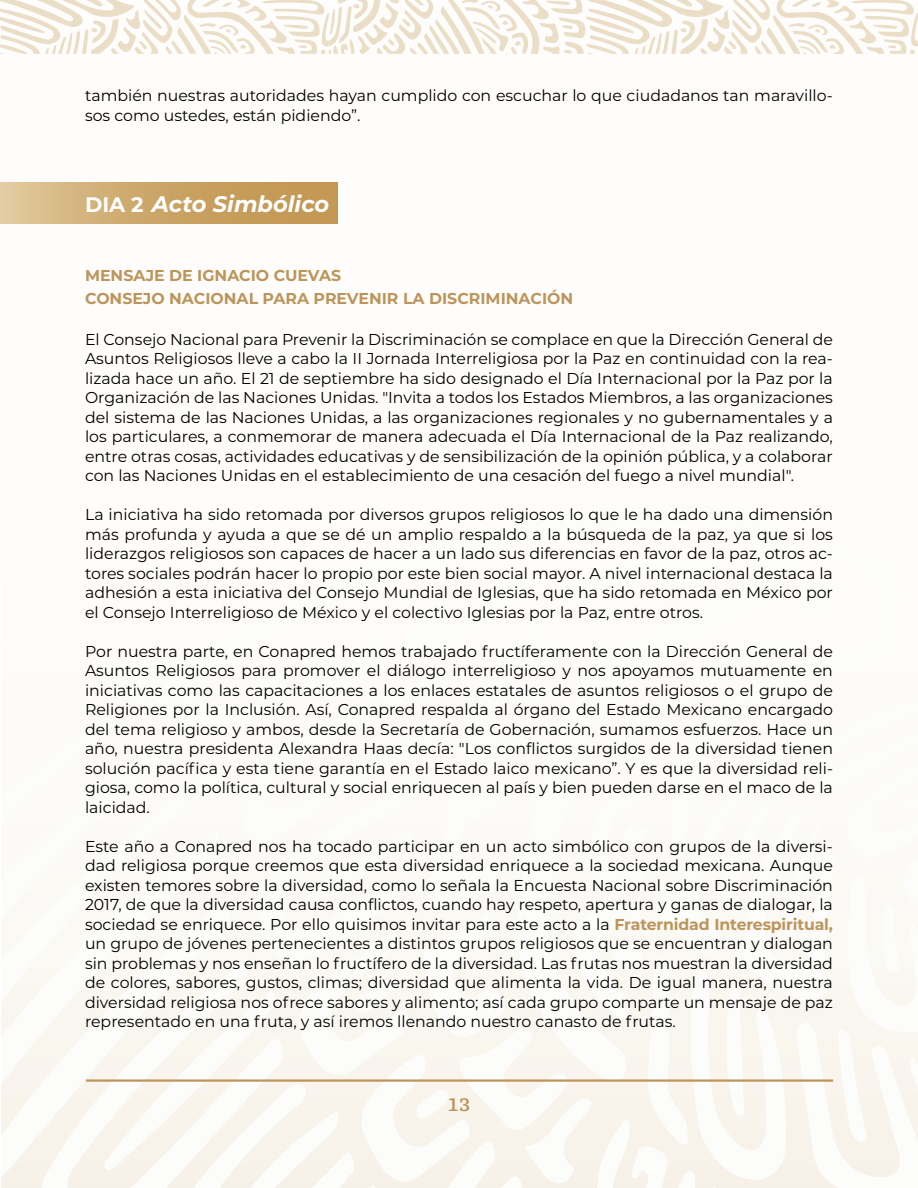
<style>
.page{position:relative;width:918px;height:1188px;background:#fff}
.page>*{position:absolute;margin:0;border:0;box-sizing:border-box;transform-origin:0 0}
.t1{font:italic 700 22.5px "Montserrat";color:#fff}
.t2{font:700 18px "GMX";color:#bc955b}
.t3{font:15.75px/19.5px "Montserrat";color:#000;text-align:justify}
.t4{font:700 15.75px "Montserrat";color:#bc955b}
.s1{font-style:normal;font-size:21px}
.s2{font-weight:700;color:#bc955b}
</style>
<div class="page">
<svg style="left:1px;top:914px;width:917px;height:274px;fill:#fbf9f3"></svg>
<svg style="left:0;top:0;width:918px;height:54px"></svg>
<hr style="left:86px;top:1079px;width:747px;height:3px;background:#bc955b">
<svg style="left:0;top:183px;width:338px;height:41px;background:#cda86c"></svg>
<p class="t3" style="left:85px;top:85px;width:749px">también nuestras autoridades hayan cumplido con escuchar lo que ciudadanos tan maravillo&shy;sos como ustedes, están pidiendo”.</p>
<h1 class="t1" style="left:85px;top:188px;width:246px"><span class="s1">DIA 2</span> Acto Simbólico</h1>
<p class="t4" style="left:85px;top:264px;width:142px">MENSAJE DE IGNACIO</p>
<p class="t4" style="left:274px;top:264px;width:69px">CUEVAS</p>
<p class="t4" style="left:85px;top:287px;width:110px">CONSEJO NACIONA</p>
<p class="t4" style="left:249px;top:287px;width:120px">L PARA PREVENI</p>
<p class="t4" style="left:387px;top:287px;width:104px">R LA DISCRIMINACI</p>
<p class="t4" style="left:547px;top:287px;width:25px">ÓN</p>
<p class="t3" style="left:85px;top:329px;width:749px">El Consejo Nacional para Prevenir la Discriminación se complace en que la Dirección General de Asuntos Religiosos lleve a cabo la II Jornada Interreligiosa por la Paz en continuidad con la rea&shy;lizada hace un año. El 21 de septiembre ha sido designado el Día Internacional por la Paz por la Organización de las Naciones Unidas. "Invita a todos los Estados Miembros, a las organizaciones del sistema de las Naciones Unidas, a las organizaciones regionales y no gubernamentales y a los particulares, a conmemorar de manera adecuada el Día Internacional de la Paz realizando, entre otras cosas, actividades educativas y de sensibilización de la opinión pública, y a colaborar con las Naciones Unidas en el establecimiento de una cesación del fuego a nivel mundial".</p>
<p class="t3" style="left:85px;top:504px;width:749px">La iniciativa ha sido retomada por diversos grupos religiosos lo que le ha dado una dimensión más profunda y ayuda a que se dé un amplio respaldo a la búsqueda de la paz, ya que si los liderazgos religiosos son capaces de hacer a un lado sus diferencias en favor de la paz, otros ac&shy;tores sociales podrán hacer lo propio por este bien social mayor. A nivel internacional destaca la adhesión a esta iniciativa del Consejo Mundial de Iglesias, que ha sido retomada en México por el Consejo Interreligioso de México y el colectivo Iglesias por la Paz, entre otros.</p>
<p class="t3" style="left:85px;top:641px;width:750px">Por nuestra parte, en Conapred hemos trabajado fructíferamente con la Dirección General de Asuntos Religiosos para promover el diálogo interreligioso y nos apoyamos mutuamente en iniciativas como las capacitaciones a los enlaces estatales de asuntos religiosos o el grupo de Religiones por la Inclusión. Así, Conapred respalda al órgano del Estado Mexicano encargado del tema religioso y ambos, desde la Secretaría de Gobernación, sumamos esfuerzos. Hace un año, nuestra presidenta Alexandra Haas decía: "Los conflictos surgidos de la diversidad tienen solución pacífica y esta tiene garantía en el Estado laico mexicano”. Y es que la diversidad reli&shy;giosa, como la política, cultural y social enriquecen al país y bien pueden darse en el maco de la laicidad.</p>
<p class="t3" style="left:85px;top:836px;width:749px">Este año a Conapred nos ha tocado participar en un acto simbólico con grupos de la diversi&shy;dad religiosa porque creemos que esta diversidad enriquece a la sociedad mexicana. Aunque existen temores sobre la diversidad, como lo señala la Encuesta Nacional sobre Discriminación 2017, de que la diversidad causa conflictos, cuando hay respeto, apertura y ganas de dialogar, la sociedad se enriquece. Por ello quisimos invitar para este acto a la <span class="s2">FRATERNIDAD INTERESPIRITUAL, </span>un grupo de jóvenes pertenecientes a distintos grupos religiosos que se encuentran y dialogan sin problemas y nos enseñan lo fructífero de la diversidad. Las frutas nos muestran la diversidad de colores, sabores, gustos, climas; diversidad que alimenta la vida. De igual manera, nuestra diversidad religiosa nos ofrece sabores y alimento; así cada grupo comparte un mensaje de paz representado en una fruta, y así iremos llenando nuestro canasto de frutas.</p>
<p class="t2" style="left:448px;top:1094px;width:24px">13</p>
</div>
